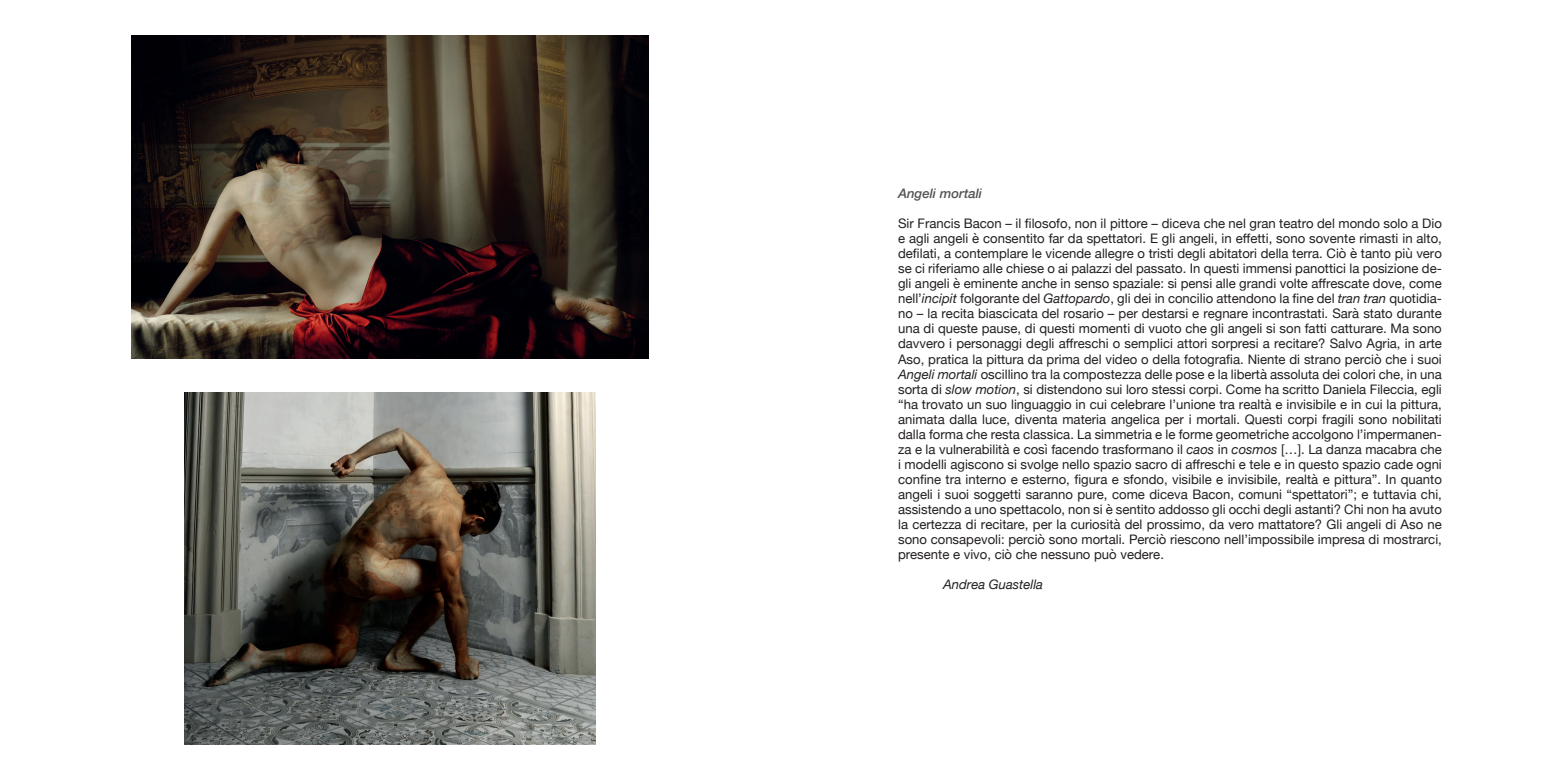
<style>
.page{position:relative;width:1560px;height:780px;background:#fff}
.page>*{position:absolute;margin:0;border:0;box-sizing:border-box;transform-origin:0 0}
.t1{font:13.12px/15px "Helvetica Neue";color:#231f20;text-align:justify}
.t2{font:italic 13.12px "Helvetica Neue";color:#231f20}
.t3{font:italic 500 13.12px "Helvetica Neue";color:#535355}
.s1{font-style:italic}
</style>
<div class="page">
<img style="left:131px;top:35px;width:517px;height:323px">
<img style="left:185px;top:392px;width:410px;height:352px">
<p class="t3" style="left:898px;top:182px;width:85px">Angeli mortali</p>
<p class="t1" style="left:898px;top:217px;width:545px">Sir Francis Bacon – il filosofo, non il pittore – diceva che nel gran teatro del mondo solo a Dio e agli angeli è consentito far da spettatori. E gli angeli, in effetti, sono sovente rimasti in alto, defilati, a contemplare le vicende allegre o tristi degli abitatori della terra. Ciò è tanto più vero se ci riferiamo alle chiese o ai palazzi del passato. In questi immensi panottici la posizione de&shy;gli angeli è eminente anche in senso spaziale: si pensi alle grandi volte affrescate dove, come nell’<span class="s1">incipit</span> folgorante del <span class="s1">Gattopardo</span>, gli dei in concilio attendono la fine del <span class="s1">tran tran</span> quotidia&shy;no – la recita biascicata del rosario – per destarsi e regnare incontrastati. Sarà stato durante una di queste pause, di questi momenti di vuoto che gli angeli si son fatti catturare. Ma sono davvero i personaggi degli affreschi o semplici attori sorpresi a recitare? Salvo Agria, in arte Aso, pratica la pittura da prima del video o della fotografia. Niente di strano perciò che i suoi <span class="s1">Angeli mortali</span> oscillino tra la compostezza delle pose e la libertà assoluta dei colori che, in una sorta di <span class="s1">slow motion</span>, si distendono sui loro stessi corpi. Come ha scritto Daniela Fileccia, egli “ha trovato un suo linguaggio in cui celebrare l’unione tra realtà e invisibile e in cui la pittura, animata dalla luce, diventa materia angelica per i mortali. Questi corpi fragili sono nobilitati dalla forma che resta classica. La simmetria e le forme geometriche accolgono l’impermanen&shy;za e la vulnerabilità e così facendo trasformano il <span class="s1">caos</span> in <span class="s1">cosmos</span> […]. La danza macabra che i modelli agiscono si svolge nello spazio sacro di affreschi e tele e in questo spazio cade ogni confine tra interno e esterno, figura e sfondo, visibile e invisibile, realtà e pittura”. In quanto angeli i suoi soggetti saranno pure, come diceva Bacon, comuni “spettatori”; e tuttavia chi, assistendo a uno spettacolo, non si è sentito addosso gli occhi degli astanti? Chi non ha avuto la certezza di recitare, per la curiosità del prossimo, da vero mattatore? Gli angeli di Aso ne sono consapevoli: perciò sono mortali. Perciò riescono nell’impossibile impresa di mostrarci, presente e vivo, ciò che nessuno può vedere.</p>
<p class="t2" style="left:943px;top:574px;width:101px">Andrea Guastella</p>
</div>
